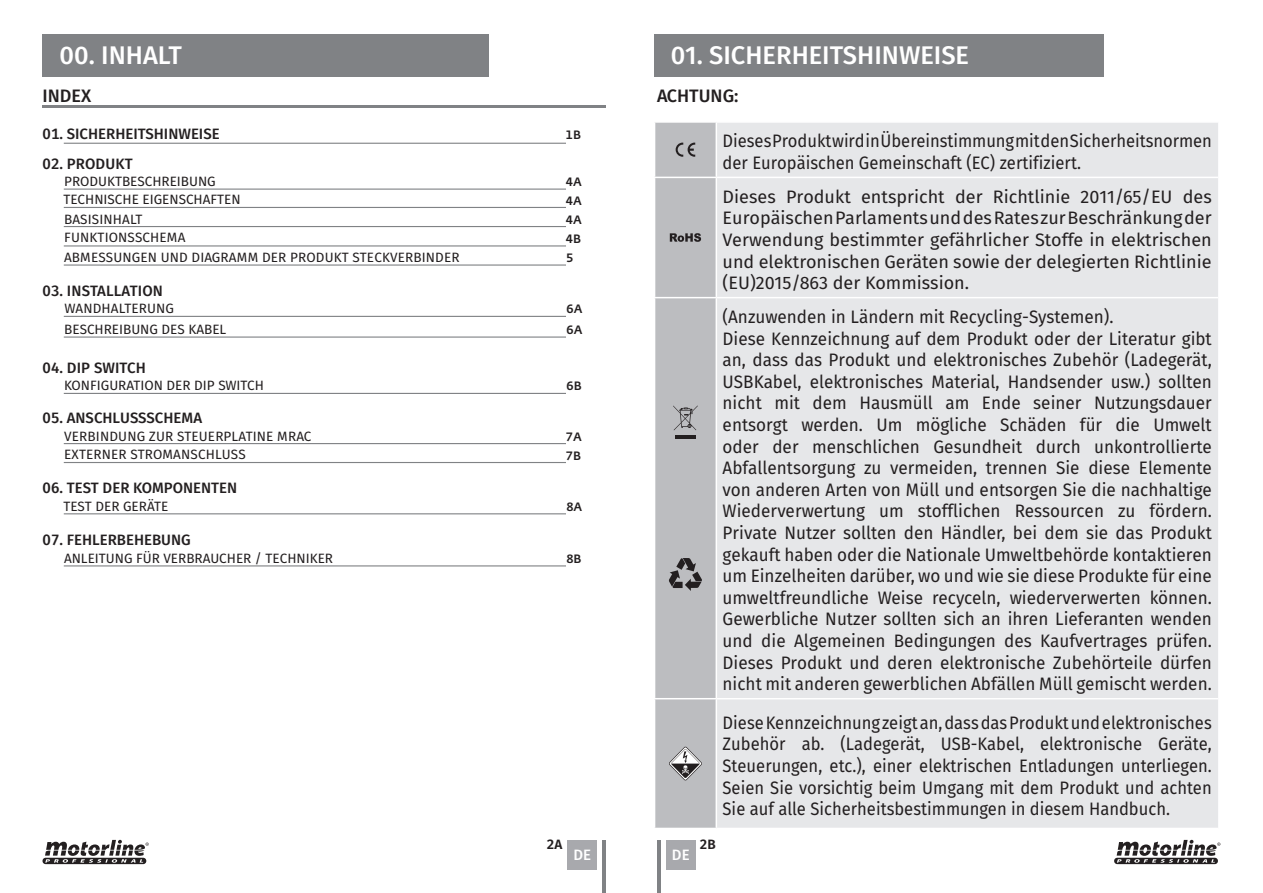
<style>
.page{position:relative;width:1263px;height:893px;background:#fff}
.page>*{position:absolute;margin:0;border:0;box-sizing:border-box;transform-origin:0 0}
.t1{font:500 25.5px "Fira Sans";color:#fff}
.t2{font:18px/21.6px "Fira Sans";color:#231f20;text-align:justify;scale:.95 1}
.t3{font:18px/21.6px "Fira Sans";color:#231f20;scale:.92 1}
.t4{font:18px/21.6px "Fira Sans";color:#231f20;text-align:justify}
.t5{font:500 18px "Fira Sans";color:#231f20}
.Indice-titulo{font:500 15px "Fira Sans";color:#231f20}
.indice{font:500 15px "Fira Sans";color:#231f20}
.t6{font:500 15px "Fira Sans";color:#fff}
.indice-txt{font:13.5px "Fira Sans";color:#231f20}
.t7{font:600 13.5px "Fira Sans";color:#231f20}
.numerosindice{font:500 12px "Fedra Sans Std";color:#231f20}
.Paragraph_Style_3{font:500 12px "Fedra Sans Std";color:#231f20}
</style>
<div class="page">
<div style="left:666px;top:840px;width:30px;height:29px;background:#a8a9ad"></div>
<div style="left:567px;top:840px;width:30px;height:29px;background:#a8a9ad"></div>
<hr style="left:603px;top:840px;width:3px;height:53px;background:#808285">
<hr style="left:657px;top:840px;width:3px;height:53px;background:#808285">
<svg style="left:1114px;top:840px;width:106px;height:24px"></svg>
<svg style="left:43px;top:840px;width:106px;height:24px"></svg>
<hr style="left:64px;top:143px;width:502px;height:1px;background:#808285">
<hr style="left:64px;top:189px;width:502px;height:1px;background:#808285">
<hr style="left:64px;top:316px;width:502px;height:1px;background:#808285">
<hr style="left:64px;top:207px;width:502px;height:1px;background:#808285">
<hr style="left:64px;top:245px;width:502px;height:1px;background:#808285">
<hr style="left:64px;top:226px;width:502px;height:1px;background:#808285">
<hr style="left:64px;top:264px;width:502px;height:2px;background:#808285">
<div style="left:654px;top:34px;width:446px;height:43px;background:#808285"></div>
<div style="left:43px;top:34px;width:446px;height:43px;background:#808285"></div>
<hr style="left:43px;top:105px;width:563px;height:3px;background:#808285">
<hr style="left:64px;top:336px;width:502px;height:2px;background:#808285">
<hr style="left:64px;top:393px;width:502px;height:1px;background:#808285">
<hr style="left:64px;top:565px;width:502px;height:1px;background:#808285">
<hr style="left:64px;top:513px;width:502px;height:1px;background:#808285">
<hr style="left:64px;top:443px;width:502px;height:1px;background:#808285">
<hr style="left:64px;top:462px;width:502px;height:1px;background:#808285">
<div style="left:717px;top:123px;width:501px;height:174px;background:#e6e7e9"></div>
<div style="left:717px;top:298px;width:501px;height:530px;background:#e6e7e9"></div>
<hr style="left:716px;top:177px;width:502px;height:1px;background:#fff">
<hr style="left:716px;top:698px;width:502px;height:1px;background:#fff">
<svg style="left:655px;top:122px;width:61px;height:706px;background:#b9babd"></svg>
<p class="t1" style="left:60px;top:35px;width:124px">00. INHALT</p>
<p class="t1" style="left:671px;top:35px;width:300px">01. SICHERHEITSHINWEISE</p>
<p class="t5" style="left:43px;top:81px;width:50px">INDEX</p>
<p class="t5" style="left:657px;top:81px;width:83px">ACHTUNG:</p>
<p class="t3" style="left:723px;top:130px;width:533px">Dieses Produkt wird in Übereinstimmung mit den Sicherheitsnormen der Europäischen Gemeinschaft (EC) zertifiziert.</p>
<p class="t4" style="left:723px;top:185px;width:491px">Dieses Produkt entspricht der Richtlinie 2011/65/EU des Europäischen Parlaments und des Rates zur Beschränkung der Verwendung bestimmter gefährlicher Stoffe in elektrischen und elektronischen Geräten sowie der delegierten Richtlinie (EU)2015/863 der Kommission.</p>
<p class="t2" style="left:723px;top:305px;width:413px">(Anzuwenden in Ländern mit Recycling-Systemen).</p>
<p class="t2" style="left:723px;top:327px;width:516px">Diese Kennzeichnung auf dem Produkt oder der Literatur gibt an, dass das Produkt und elektronisches Zubehör (Ladegerät, USBKabel, elektronisches Material, Handsender usw.) sollten nicht mit dem Hausmüll am Ende seiner Nutzungsdauer entsorgt werden. Um mögliche Schäden für die Umwelt oder der menschlichen Gesundheit durch unkontrollierte Abfallentsorgung zu vermeiden, trennen Sie diese Elemente von anderen Arten von Müll und entsorgen Sie die nachhaltige Wiederverwertung um stofflichen Ressourcen zu fördern.<br>Private Nutzer sollten den Händler, bei dem sie das Produkt gekauft haben oder die Nationale Umweltbehörde kontaktieren um Einzelheiten darüber, wo und wie sie diese Produkte für eine umweltfreundliche Weise recyceln, wiederverwerten können.<br>Gewerbliche Nutzer sollten sich an ihren Lieferanten wenden und die Algemeinen Bedingungen des Kaufvertrages prüfen.<br>Dieses Produkt und deren elektronische Zubehörteile dürfen nicht mit anderen gewerblichen Abfällen Müll gemischt werden.</p>
<p class="t3" style="left:723px;top:711px;width:533px;text-align:justify">Diese Kennzeichnung zeigt an, dass das Produkt und elektronisches Zubehör ab. (Ladegerät, USB-Kabel, elektronische Geräte, Steuerungen, etc.), einer elektrischen Entladungen unterliegen.<br>Seien Sie vorsichtig beim Umgang mit dem Produkt und achten Sie auf alle Sicherheitsbestimmungen in diesem Handbuch.</p>
<p class="indice" style="left:43px;top:122px;width:179px">01. SICHERHEITSHINWEISE</p>
<p class="Indice-titulo" style="left:43px;top:152px;width:92px">02. PRODUKT</p>
<p class="numerosindice" style="left:566px;top:128px;width:17px">1B</p>
<p class="numerosindice" style="left:566px;top:174px;width:17px">4A</p>
<p class="numerosindice" style="left:566px;top:193px;width:17px">4A</p>
<p class="numerosindice" style="left:566px;top:231px;width:17px">4B</p>
<p class="indice-txt" style="left:64px;top:171px;width:153px">PRODUKTBESCHREIBUNG</p>
<p class="indice-txt" style="left:63px;top:189px;width:179px">TECHNISCHE EIGENSCHAFTEN</p>
<p class="indice-txt" style="left:64px;top:209px;width:80px">BASISINHALT</p>
<p class="indice-txt" style="left:64px;top:247px;width:397px">ABMESSUNGEN UND DIAGRAMM DER PRODUKT STECKVERBINDER</p>
<p class="numerosindice" style="left:566px;top:212px;width:17px">4A</p>
<p class="numerosindice" style="left:566px;top:250px;width:9px">5</p>
<p class="indice-txt" style="left:64px;top:227px;width:123px">FUNKTIONSSCHEMA</p>
<p class="Indice-titulo" style="left:43px;top:279px;width:122px">03. INSTALLATION</p>
<p class="indice-txt" style="left:64px;top:298px;width:111px">WANDHALTERUNG</p>
<p class="numerosindice" style="left:566px;top:302px;width:17px">6A</p>
<p class="Paragraph_Style_3" style="left:566px;top:322px;width:17px">6A</p>
<p class="indice-txt" style="left:64px;top:319px;width:164px">BESCHREIBUNG DES KABEL</p>
<p class="Indice-titulo" style="left:43px;top:356px;width:105px">04. DIP SWITCH</p>
<p class="indice-txt" style="left:64px;top:375px;width:201px">KONFIGURATION DER DIP SWITCH</p>
<p class="Paragraph_Style_3" style="left:566px;top:379px;width:17px">6B</p>
<p class="Indice-titulo" style="left:43px;top:406px;width:161px">05. ANSCHLUSSSCHEMA</p>
<p class="indice-txt" style="left:64px;top:426px;width:249px">VERBINDUNG ZUR STEUERPLATINE MRAC</p>
<p class="indice-txt" style="left:64px;top:445px;width:183px">EXTERNER STROMANSCHLUSS</p>
<p class="Paragraph_Style_3" style="left:566px;top:429px;width:17px">7A</p>
<p class="Paragraph_Style_3" style="left:566px;top:448px;width:17px">7B</p>
<p class="Indice-titulo" style="left:43px;top:476px;width:196px">06. TEST DER KOMPONENTEN</p>
<p class="indice-txt" style="left:63px;top:496px;width:106px">TEST DER GERÄTE</p>
<p class="Paragraph_Style_3" style="left:566px;top:499px;width:17px">8A</p>
<p class="Indice-titulo" style="left:43px;top:528px;width:150px">07. FEHLERBEHEBUNG</p>
<p class="indice-txt" style="left:64px;top:548px;width:271px">ANLEITUNG FÜR VERBRAUCHER / TECHNIKER</p>
<p class="Paragraph_Style_3" style="left:566px;top:551px;width:17px">8B</p>
<p class="t7" style="left:547px;top:833px;width:17px">2A</p>
<p class="t7" style="left:700px;top:833px;width:17px">2B</p>
<p class="t6" style="left:573px;top:842px;width:19px">DE</p>
<p class="t6" style="left:672px;top:842px;width:19px">DE</p>
</div>
